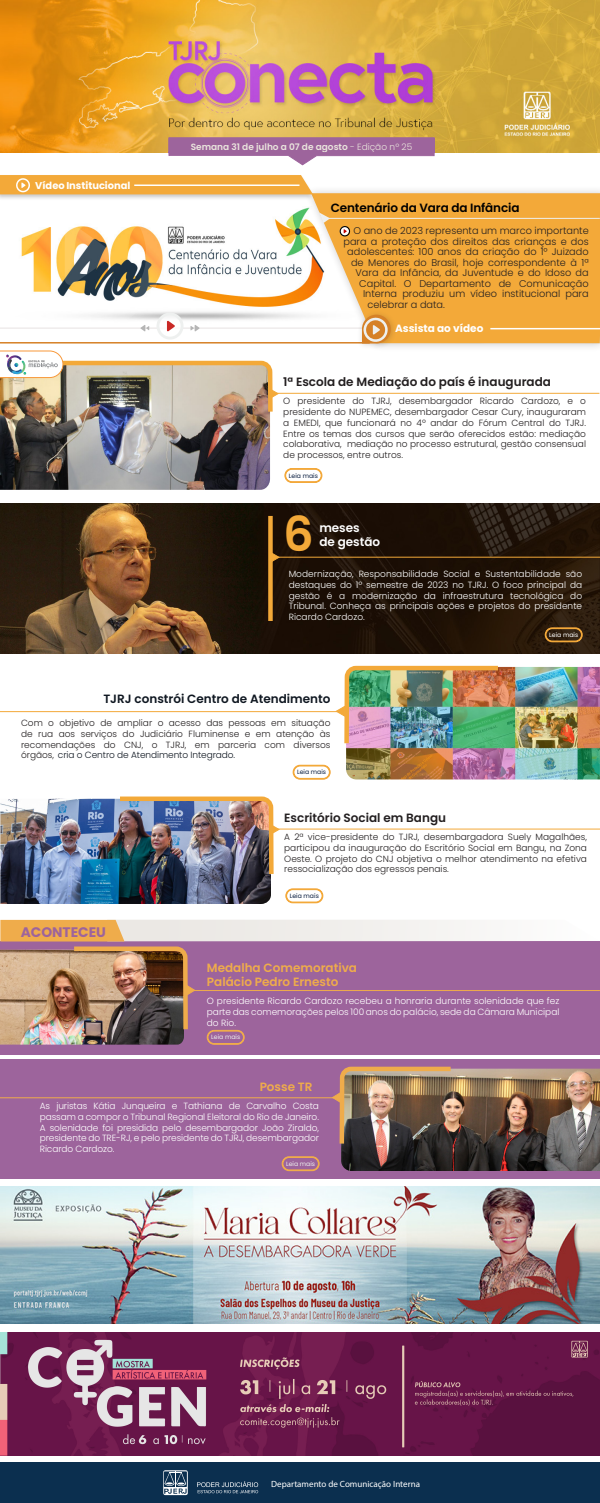
<style>
.page{position:relative;width:600px;height:1503px;background:#fff}
.page>*{position:absolute;margin:0;border:0;box-sizing:border-box;transform-origin:0 0}
.t1{font:600 48px "Poppins";color:#f3a939}
.t2{font:700 13.8px "Poppins";color:#9d649c}
.t3{font:600 12px "Poppins";color:#231f20}
.t4{font:600 12px/13.5px "Poppins";color:#efac4b}
.t5{font:600 12px "Poppins";color:#0f1721}
.t6{font:600 12px "Poppins";letter-spacing:-.01em;color:#000}
.t7{font:600 12px "Poppins";color:#fff}
.t8{font:700 10.5px "Poppins";color:#fff}
.t9{font:700 9.9px "Poppins";color:#fff}
.t10{font:300 9.75px "Poppins";color:#231f20}
.t11{font:300 9px/10.8px "Poppins";color:#231f20;text-align:justify}
.t12{font:300 9px/10.8px "Poppins";color:#fff;text-align:justify}
.t13{font:600 9px "Poppins";color:#eae5dd}
.t14{font:9px "Myriad Pro";color:#fff}
.t15{font:6.15px "Poppins";color:#0b1f41}
.t16{font:6.15px "Poppins";color:#ecedec}
.t17{font:6.15px "Poppins";color:#fff}
.s1{font-weight:300}
.s2{color:#0f1721}
.s3{color:#9d649b}
</style>
<div class="page">
<div style="left:0;top:941px;width:600px;height:114px;background:#9d649c"></div>
<div style="left:0;top:1059px;width:600px;height:119px;background:#9d649c"></div>
<img style="left:0;top:503px;width:600px;height:150px">
<img style="left:0;top:0;width:600px;height:153px">
<svg style="left:276px;top:153px;width:66px;height:13px"></svg>
<div style="left:169px;top:138px;width:265px;height:15px;background:#9d649c"></div>
<div style="left:169px;top:137px;width:265px;height:16px;border:1px solid #9d649c"></div>
<div style="left:0;top:1462px;width:600px;height:40px;background:#0b2f4f"></div>
<svg style="left:197px;top:1481px;width:61px;height:12px"></svg>
<svg style="left:163px;top:1470px;width:25px;height:24px"></svg>
<svg style="left:545px;top:627px;width:38px;height:15px"></svg>
<svg style="left:284px;top:468px;width:39px;height:15px"></svg>
<svg style="left:285px;top:888px;width:38px;height:15px"></svg>
<svg style="left:293px;top:764px;width:38px;height:15px"></svg>
<svg style="left:282px;top:1156px;width:38px;height:15px"></svg>
<hr style="left:273px;top:557px;width:327px;height:1px;background:#f3a939">
<hr style="left:272px;top:393px;width:327px;height:1px;background:#f3a939">
<hr style="left:273px;top:828px;width:327px;height:1px;background:#f3a939">
<div style="left:304px;top:186px;width:296px;height:166px;background:#231f20;opacity:.22"></div>
<svg style="left:311px;top:193px;width:289px;height:150px;background:#f4b556"></svg>
<svg style="left:276px;top:551px;width:4px;height:12px"></svg>
<svg style="left:276px;top:827px;width:4px;height:5px"></svg>
<img style="left:0;top:416px;width:116px;height:74px">
<img style="left:0;top:798px;width:271px;height:106px">
<svg style="left:340px;top:226px;width:2px;height:10px"></svg>
<img style="left:346px;top:667px;width:254px;height:112px">
<img style="left:341px;top:1068px;width:259px;height:102px">
<hr style="left:0;top:711px;width:337px;height:1px;background:#f3a939">
<svg style="left:335px;top:707px;width:7px;height:8px"></svg>
<hr style="left:0;top:342px;width:370px;height:1px;background:#d68127">
<hr style="left:0;top:327px;width:376px;height:2px;background:#bfb5b5">
<div style="left:0;top:173px;width:315px;height:28px;background:#fdfdfd"></div>
<img style="left:116px;top:0;width:160px;height:878px">
<svg style="left:342px;top:0;width:160px;height:747px"></svg>
<div style="left:357px;top:310px;width:40px;height:40px;background:#231f20;opacity:.18"></div>
<svg style="left:362px;top:314px;width:29px;height:29px"></svg>
<hr style="left:490px;top:328px;width:110px;height:1px;background:#fff">
<hr style="left:326px;top:218px;width:274px;height:1px;background:#eef0ef">
<svg style="left:0;top:175px;width:313px;height:164px"></svg>
<div style="left:268px;top:516px;width:5px;height:105px;background:#f3a939"></div>
<img style="left:0;top:1332px;width:600px;height:123px">
<img style="left:1px;top:1186px;width:599px;height:137px">
<hr style="left:0;top:1097px;width:339px;height:1px;background:#efac4b">
<img style="left:332px;top:1066px;width:123px;height:82px">
<svg style="left:0;top:919px;width:600px;height:125px"></svg>
<svg style="left:319px;top:212px;width:11px;height:11px"></svg>
<img style="left:0;top:350px;width:279px;height:66px">
<p class="t9" style="left:35px;top:180px;width:97px">Vídeo Institucional</p>
<p class="t13" style="left:191px;top:141px;width:223px">Semana 31 de julho a 07 de agosto <span class="s1">- Edição nº 25</span></p>
<h3 class="t6" style="left:331px;top:201px;width:190px">Centenário da Vara da Infância</h3>
<p class="t10" style="left:354px;top:225px;width:237px">O ano de 2023 representa um marco importante</p>
<p class="t10" style="left:343px;top:236px;width:247px">para a proteção dos direitos das crianças e dos</p>
<p class="t10" style="left:347px;top:246px;width:243px">adolescentes: 100 anos da criação do 1º Juizado</p>
<p class="t10" style="left:351px;top:257px;width:239px">de Menores do Brasil, hoje correspondente à 1ª</p>
<p class="t10" style="left:356px;top:267px;width:235px">Vara da Infância, da Juventude e do Idoso da</p>
<p class="t10" style="left:359px;top:278px;width:231px">Capital. O Departamento de Comunicação</p>
<p class="t10" style="left:363px;top:288px;width:227px">Interna produziu um vídeo institucional para</p>
<p class="t10" style="left:368px;top:299px;width:79px">celebrar a data.</p>
<p class="t8" style="left:395px;top:322px;width:90px">Assista ao vídeo</p>
<h3 class="t3" style="left:283px;top:375px;width:269px">1ª Escola de Mediação do país é inaugurada</h3>
<p class="t11" style="left:283px;top:396px;width:304px">O presidente do TJRJ, desembargador Ricardo Cardozo, e o presidente do NUPEMEC, desembargador Cesar Cury, inauguraram a EMEDI, que funcionará no 4º andar do Fórum Central do TJRJ.<br>Entre os temas dos cursos que serão oferecidos estão: mediação colaborativa, mediação no processo estrutural, gestão consensual de processos, entre outros.</p>
<p class="t15" style="left:289px;top:472px;width:31px">Leia mais</p>
<h1 class="t1" style="left:283px;top:506px;width:32px">6</h1>
<h3 class="t7" style="left:319px;top:521px;width:42px">meses</h3>
<h3 class="t7" style="left:319px;top:535px;width:62px">de gestão</h3>
<p class="t12" style="left:289px;top:568px;width:295px">Modernização, Responsabilidade Social e Sustentabilidade são destaques do 1º semestre de 2023 no TJRJ. O foco principal da gestão é a modernização da infraestrutura tecnológica do Tribunal. Conheça as principais ações e projetos do presidente Ricardo Cardozo.</p>
<p class="t17" style="left:549px;top:631px;width:31px">Leia mais</p>
<h3 class="t5" style="left:103px;top:692px;width:229px">TJRJ constrói Centro de Atendimento</h3>
<p class="t11" style="left:21px;top:717px;width:311px">Com o objetivo de ampliar o acesso das pessoas em situação de rua aos serviços do Judiciário Fluminense e em atenção às recomendações do CNJ, o TJRJ, em parceria com diversos órgãos, <span class="s2">cria o Centro de Atendimento Integrado.</span></p>
<p class="t15" style="left:297px;top:768px;width:31px">Leia mais</p>
<h3 class="t3" style="left:284px;top:810px;width:163px">Escritório Social em Bangu</h3>
<p class="t11" style="left:284px;top:831px;width:304px">A 2ª vice-presidente do TJRJ, desembargadora Suely Magalhães, participou da inauguração do Escritório Social em Bangu, na Zona Oeste. O projeto do CNJ objetiva o melhor atendimento na efetiva ressocialização dos egressos penais.</p>
<h2 class="t2" style="left:21px;top:924px;width:87px">ACONTECEU</h2>
<p class="t15" style="left:290px;top:892px;width:31px">Leia mais</p>
<h3 class="t4" style="left:207px;top:961px;width:152px">Medalha Comemorativa<br>Palácio Pedro Ernesto</h3>
<p class="t12" style="left:207px;top:995px;width:354px">O presidente Ricardo Cardozo recebeu a honraria durante solenidade que fez parte das comemorações pelos 100 anos do palácio, sede da Câmara Municipal do Rio.</p>
<p class="t16" style="left:211px;top:1033px;width:31px">Leia mais</p>
<h3 class="t4" style="left:260px;top:1079px;width:61px">Posse TR<span class="s3">E</span></h3>
<p class="t12" style="left:40px;top:1100px;width:281px">As juristas Kátia Junqueira e Tathiana de Carvalho Costa passam a compor o Tribunal Regional Eleitoral do Rio de Janeiro.<br>A solenidade foi presidida pelo desembargador João Ziraldo, presidente do TRE-RJ, e pelo presidente do TJRJ, desembargador Ricardo Cardozo.</p>
<p class="t16" style="left:286px;top:1160px;width:31px">Leia mais</p>
<p class="t14" style="left:271px;top:1478px;width:150px">Departamento de Comunicação Interna</p>
</div>
